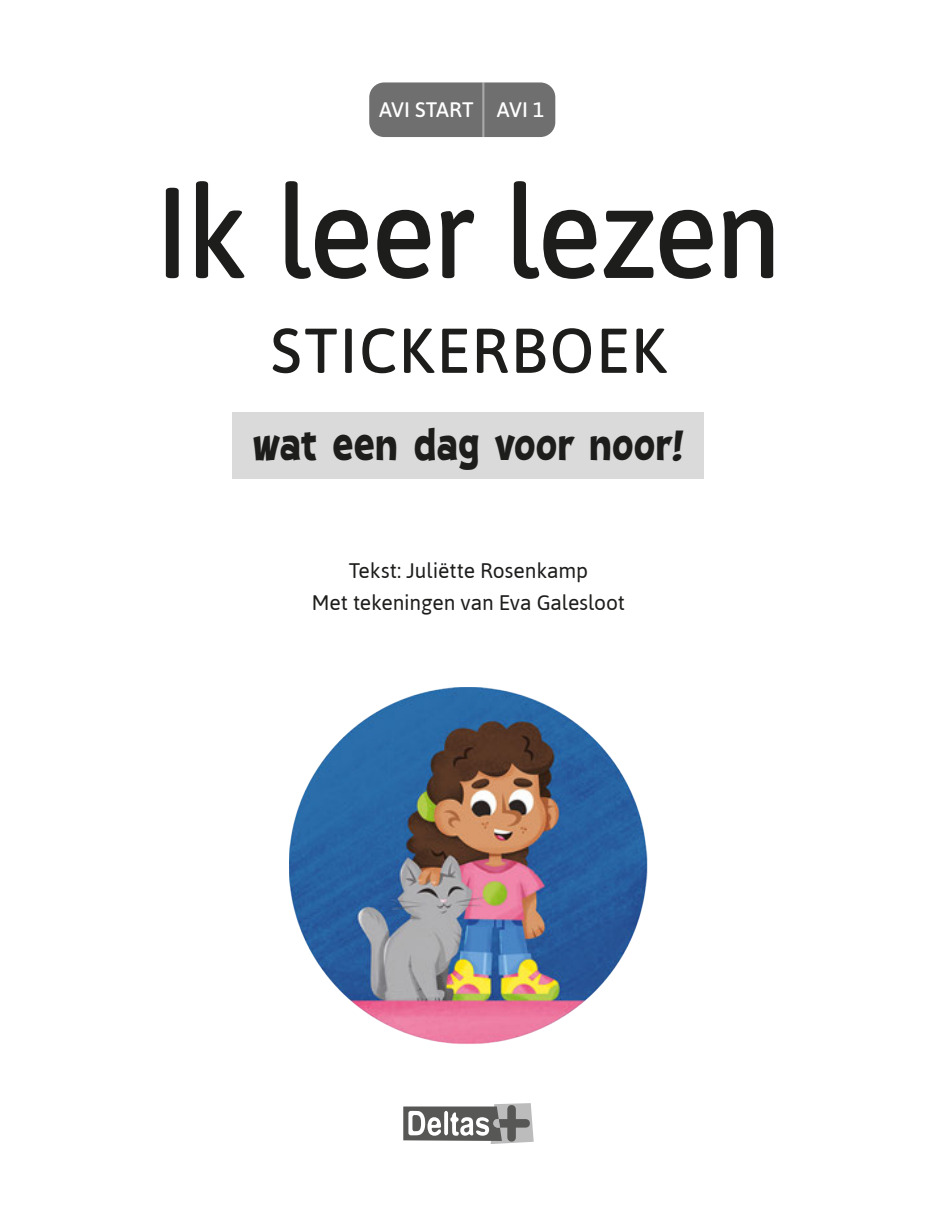
<style>
.page{position:relative;width:937px;height:1219px;background:#fff}
.page>*{position:absolute;margin:0;border:0;box-sizing:border-box;transform-origin:0 0}
.t1{font:500 128.45px "Asap";letter-spacing:-.025em;color:#1d1d1b;scale:.93 1}
.t2{font:500 63px "Asap";letter-spacing:.03em;color:#1d1d1b}
.t3{font:38.5px "Comic Strip Poster";letter-spacing:.005em;color:#1d1d1b;scale:.82 1}
.t4{font:21px/31.5px "Asap";letter-spacing:-.005em;color:#1d1d1b;text-align:center}
.t5{font:500 21px "Asap";color:#fff}
</style>
<div class="page">
<img style="left:290px;top:688px;width:357px;height:356px">
<div style="left:369px;top:82px;width:186px;height:55px;background:#706f6f;border-radius:15px"></div>
<hr style="left:482px;top:82px;width:2px;height:55px;background:#fff">
<div style="left:233px;top:412px;width:471px;height:67px;background:#dadada"></div>
<svg style="left:403px;top:1103px;width:131px;height:41px"></svg>
<p class="t5" style="left:379px;top:95px;width:167px">AVI START AVI 1</p>
<h1 class="t1" style="left:155px;top:143px;width:675px">Ik leer lezen</h1>
<h2 class="t2" style="left:271px;top:307px;width:397px">STICKERBOEK</h2>
<h3 class="t3" style="left:252px;top:418px;width:529px">wat een dag voor noor!</h3>
<p class="t4" style="left:312px;top:554px;width:315px">Tekst: Juliëtte Rosenkamp<br>Met tekeningen van Eva Galesloot</p>
</div>
